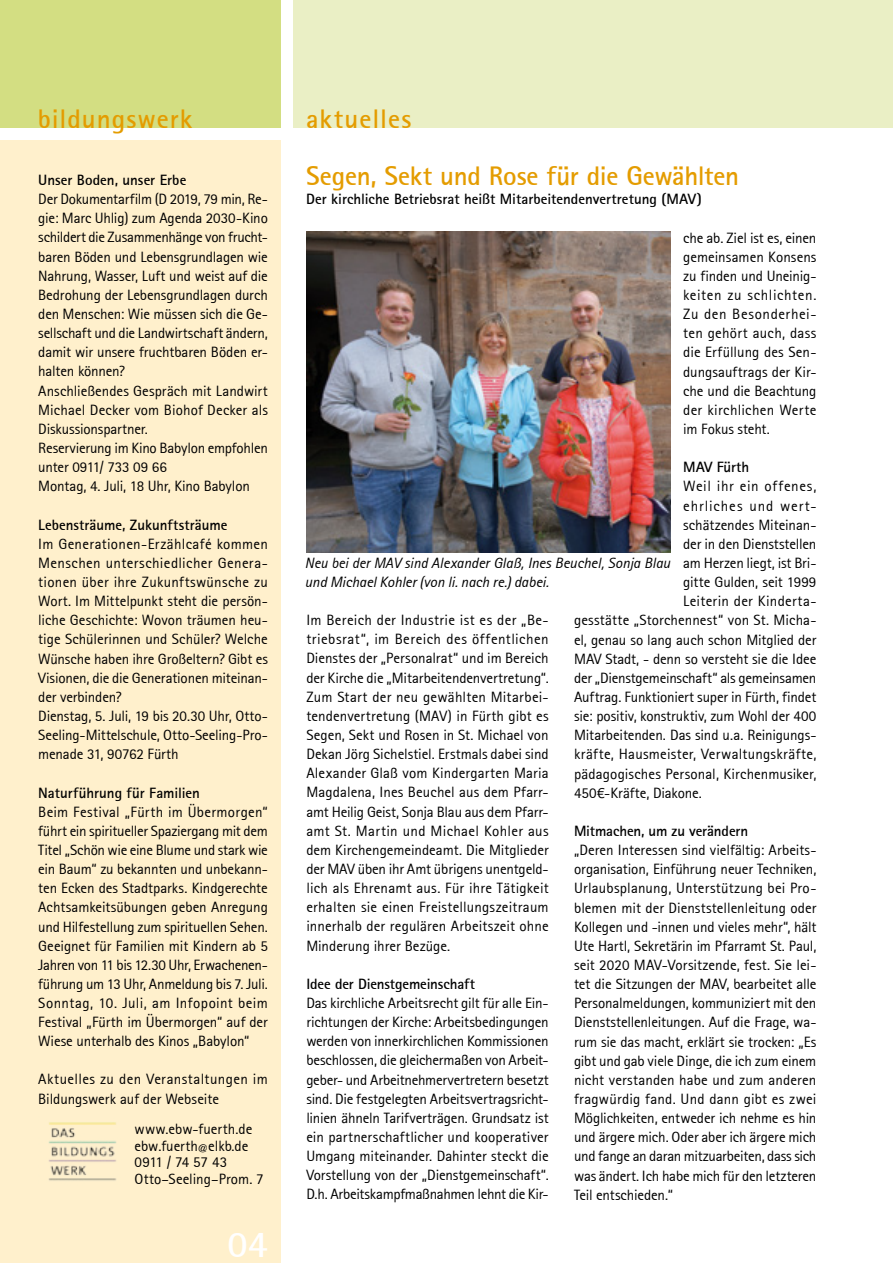
<style>
.page{position:relative;width:893px;height:1263px;background:#fff}
.page>*{position:absolute;margin:0;border:0;box-sizing:border-box;transform-origin:0 0}
.t1{font:37.5px "Rotis Sans Serif Bold 65";color:#fff}
.t2{font:27px "Rotis Sans Serif Bold 65";letter-spacing:.005em;color:#e49c00}
.t3{font:27px "Rotis Sans Serif Bold 65";letter-spacing:.035em;color:#e49c00}
.t4{font:27px "Rotis Sans Serif Bold 65";letter-spacing:.04em;color:#e49c00}
.t5{font:15px/19.2px "Rotis Sans Serif 55";letter-spacing:-.005em;color:#000;text-align:justify}
.t6{font:15px "Rotis Sans Serif Bold 65";letter-spacing:-.005em;color:#000}
.t7{font:15px/19.2px "Rotis Sans Serif Italic 56";color:#000}
.t8{font:15px "Rotis Sans Serif 55";letter-spacing:.02em;color:#000}
.t9{font:15px/19.2px "Rotis Sans Serif 55";letter-spacing:.015em;color:#000}
.t10{font:15px "Rotis Sans Serif 55";letter-spacing:.035em;color:#000}
.t11{font:15px "Rotis Sans Serif 55";letter-spacing:.055em;color:#000}
.s1{font-size:10.5px}
</style>
<div class="page">
<div style="left:293px;top:0;width:600px;height:128px;background:#eaefc5"></div>
<div style="left:0;top:0;width:281px;height:128px;background:#d3de82"></div>
<div style="left:0;top:140px;width:281px;height:1123px;background:#fff0cc"></div>
<img style="left:306px;top:232px;width:364px;height:321px">
<img style="left:48px;top:1122px;width:69px;height:59px">
<h2 class="t3" style="left:38px;top:101px;width:156px">bildungswerk</h2>
<p class="t6" style="left:38px;top:170px;width:150px">Unser Boden, unser Erbe</p>
<p class="t5" style="left:38px;top:189px;width:231px;text-align:left">Der Dokumentarfilm (D 2019, 79 min, Re&shy;gie: Marc Uhlig) zum Agenda 2030-Kino schildert die Zusammenhänge von frucht&shy;baren Böden und Lebensgrundlagen wie Nahrung, Wasser, Luft und weist auf die Bedrohung der Lebensgrundlagen durch den Menschen: Wie müssen sich die Ge&shy;sellschaft und die Landwirtschaft ändern, damit wir unsere fruchtbaren Böden er&shy;halten können?<br>Anschließendes Gespräch mit Landwirt Michael Decker vom Biohof Decker als Diskussionspartner.<br>Reservierung im Kino Babylon empfohlen unter 0911/ 733 09 66<br>Montag, 4. Juli, 18 Uhr, Kino Babylon</p>
<p class="t6" style="left:38px;top:515px;width:191px">Lebensträume, Zukunftsträume</p>
<p class="t5" style="left:38px;top:534px;width:231px;text-align:left">Im Generationen-Erzählcafé kommen Menschen unterschiedlicher Genera&shy;tionen über ihre Zukunftswünsche zu Wort. Im Mittelpunkt steht die persön&shy;liche Geschichte: Wovon träumen heu&shy;tige Schülerinnen und Schüler? Welche Wünsche haben ihre Großeltern? Gibt es Visionen, die die Generationen miteinan&shy;der verbinden?<br>Dienstag, 5. Juli, 19 bis 20.30 Uhr, Otto-Seeling-Mittelschule, Otto-Seeling-Pro&shy;menade 31, 90762 Fürth</p>
<p class="t6" style="left:38px;top:783px;width:163px">Naturführung für Familien</p>
<p class="t5" style="left:38px;top:802px;width:231px">Beim Festival „Fürth im Übermorgen“ führt ein spiritueller Spaziergang mit dem Titel „Schön wie eine Blume und stark wie ein Baum“ zu bekannten und unbekann&shy;ten Ecken des Stadtparks. Kindgerechte Achtsamkeitsübungen geben Anregung und Hilfestellung zum spirituellen Sehen.<br>Geeignet für Familien mit Kindern ab 5<br>Jahren von 11 bis 12.30 Uhr, Erwachenen&shy;führung um 13 Uhr, Anmeldung bis 7. Juli.<br>Sonntag, 10. Juli, am Infopoint beim Festival „Fürth im Übermorgen“ auf der Wiese unterhalb des Kinos „Babylon“</p>
<p class="t9" style="left:38px;top:1069px;width:231px">Aktuelles zu den Veranstaltungen im<br>Bildungswerk auf der Webseite</p>
<p class="t5" style="left:135px;top:1121px;width:131px;line-height:16.5px;text-align:left">www.ebw-fuerth.de ebw.fuerth<span class="s1">@</span>elkb.de<br>0911 / 74 57 43<br>Otto–Seeling–Prom. 7</p>
<h1 class="t1" style="left:227px;top:1220px;width:42px">04</h1>
<h2 class="t4" style="left:306px;top:101px;width:107px">aktuelles</h2>
<h2 class="t2" style="left:306px;top:159px;width:435px">Segen, Sekt und Rose für die Gewählten</h2>
<p class="t6" style="left:306px;top:190px;width:397px">Der kirchliche Betriebsrat heißt Mitarbeitendenvertretung (MAV)</p>
<p class="t5" style="left:683px;top:228px;width:135px">che ab. Ziel ist es, einen gemeinsamen Konsens zu finden und Uneinig&shy;keiten zu schlichten.<br>Zu den Besonderhei&shy;ten gehört auch, dass die Erfüllung des Sen&shy;dungsauftrags der Kir&shy;che und die Beachtung der kirchlichen Werte im Fokus steht.</p>
<p class="t6" style="left:683px;top:458px;width:68px">MAV Fürth</p>
<p class="t10" style="left:683px;top:477px;width:135px">Weil ihr ein offenes,</p>
<p class="t11" style="left:683px;top:497px;width:135px">ehrliches und wert-</p>
<p class="t5" style="left:683px;top:515px;width:135px">schätzendes Miteinan-</p>
<p class="t5" style="left:683px;top:534px;width:135px">der in den Dienststellen</p>
<p class="t5" style="left:683px;top:553px;width:135px">am Herzen liegt, ist Bri-</p>
<p class="t5" style="left:683px;top:572px;width:135px">gitte Gulden, seit 1999</p>
<p class="t8" style="left:683px;top:592px;width:135px">Leiterin der Kinderta-</p>
<p class="t5" style="left:574px;top:611px;width:244px">gesstätte „Storchennest“ von St. Micha-</p>
<p class="t5" style="left:574px;top:630px;width:244px">el, genau so lang auch schon Mitglied der</p>
<p class="t5" style="left:574px;top:649px;width:244px">MAV Stadt, - denn so versteht sie die Idee</p>
<p class="t5" style="left:574px;top:668px;width:244px">der „Dienstgemeinschaft“ als gemeinsamen</p>
<p class="t5" style="left:574px;top:687px;width:244px">Auftrag. Funktioniert super in Fürth, findet</p>
<p class="t5" style="left:574px;top:706px;width:244px">sie: positiv, konstruktiv, zum Wohl der 400</p>
<p class="t5" style="left:574px;top:725px;width:244px">Mitarbeitenden. Das sind u.a. Reinigungs-</p>
<p class="t8" style="left:574px;top:745px;width:244px">kräfte, Hausmeister, Verwaltungskräfte,</p>
<p class="t5" style="left:574px;top:764px;width:244px">pädagogisches Personal, Kirchenmusiker,</p>
<p class="t5" style="left:574px;top:783px;width:129px">450€-Kräfte, Diakone.</p>
<p class="t6" style="left:574px;top:821px;width:176px">Mitmachen, um zu verändern</p>
<p class="t5" style="left:574px;top:840px;width:244px">„Deren Interessen sind vielfältig: Arbeits&shy;organisation, Einführung neuer Techniken, Urlaubsplanung, Unterstützung bei Pro&shy;blemen mit der Dienststellenleitung oder Kollegen und -innen und vieles mehr“, hält Ute Hartl, Sekretärin im Pfarramt St. Paul, seit 2020 MAV-Vorsitzende, fest. Sie lei&shy;tet die Sitzungen der MAV, bearbeitet alle Personalmeldungen, kommuniziert mit den Dienststellenleitungen. Auf die Frage, wa&shy;rum sie das macht, erklärt sie trocken: „Es gibt und gab viele Dinge, die ich zum einem nicht verstanden habe und zum anderen fragwürdig fand. Und dann gibt es zwei Möglichkeiten, entweder ich nehme es hin und ärgere mich. Oder aber ich ärgere mich und fange an daran mitzuarbeiten, dass sich was ändert. Ich habe mich für den letzteren Teil entschieden.“</p>
<p class="t7" style="left:305px;top:553px;width:367px">Neu bei der MAV sind Alexander Glaß, Ines Beuchel, Sonja Blau und Michael Kohler (von li. nach re.) dabei.</p>
<p class="t5" style="left:306px;top:610px;width:244px">Im Bereich der Industrie ist es der „Be&shy;triebsrat“, im Bereich des öffentlichen Dienstes der „Personalrat“ und im Bereich der Kirche die „Mitarbeitendenvertretung“.<br>Zum Start der neu gewählten Mitarbei&shy;tendenvertretung (MAV) in Fürth gibt es Segen, Sekt und Rosen in St. Michael von Dekan Jörg Sichelstiel. Erstmals dabei sind Alexander Glaß vom Kindergarten Maria Magdalena, Ines Beuchel aus dem Pfarr&shy;amt Heilig Geist, Sonja Blau aus dem Pfarr&shy;amt St. Martin und Michael Kohler aus dem Kirchengemeindeamt. Die Mitglieder der MAV üben ihr Amt übrigens unentgeld&shy;lich als Ehrenamt aus. Für ihre Tätigkeit erhalten sie einen Freistellungszeitraum innerhalb der regulären Arbeitszeit ohne Minderung ihrer Bezüge.</p>
<p class="t6" style="left:306px;top:974px;width:170px">Idee der Dienstgemeinschaft</p>
<p class="t5" style="left:306px;top:993px;width:244px">Das kirchliche Arbeitsrecht gilt für alle Ein&shy;richtungen der Kirche: Arbeitsbedingungen werden von innerkirchlichen Kommissionen beschlossen, die gleichermaßen von Arbeit&shy;geber- und Arbeitnehmervertretern besetzt sind. Die festgelegten Arbeitsvertragsricht&shy;linien ähneln Tarifverträgen. Grundsatz ist ein partnerschaftlicher und kooperativer Umgang miteinander. Dahinter steckt die Vorstellung von der „Dienstgemeinschaft“.<br>D.h. Arbeitskampfmaßnahmen lehnt die Kir-</p>
</div>
